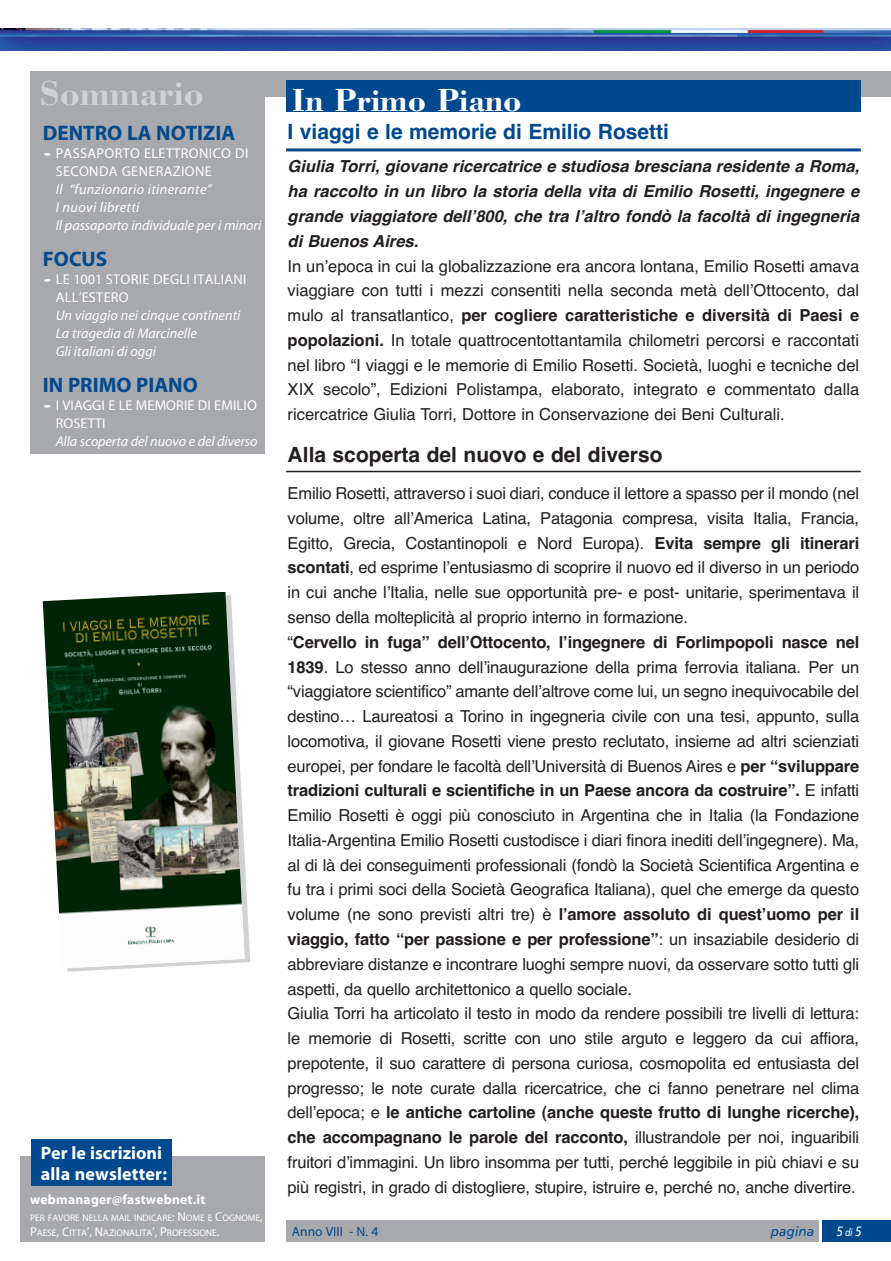
<style>
.page{position:relative;width:891px;height:1261px;background:#fff}
.page>*{position:absolute;margin:0;border:0;box-sizing:border-box;transform-origin:0 0}
.t1{font:700 36px "Bodoni";color:#d1d2d4}
.t2{font:700 33px "Bodoni";color:#fff}
.t3{font:700 21px "Helvetica";color:#01498e}
.t4{font:700 21px "Myriad Pro";color:#01498e}
.t5{font:700 21px "Helvetica";color:#231f20}
.t6{font:700 18px/21.6px "Myriad Pro";letter-spacing:.005em;color:#fff}
.t7{font:16.5px/24.8px "Helvetica";letter-spacing:-.01em;color:#231f20;text-align:justify}
.t8{font:italic 700 16.5px/24.8px "Helvetica";color:#231f20;text-align:justify}
.t9{font:14.25px/18px "Myriad Pro";letter-spacing:.02em;color:#fff}
.t10{font:italic 14.25px/18px "Myriad Pro";color:#fff}
.t11{font:italic 14.25px/18px "Myriad Pro";letter-spacing:.025em;color:#fff}
.t12{font:700 13.5px "Myriad Pro";letter-spacing:.015em;color:#fff}
.t13{font:13.5px "Myriad Pro";color:#01498e}
.t14{font:italic 13.5px "Frutiger";color:#01498e}
.t15{font:italic 13.5px "Frutiger";color:#fff;scale:.85 1}
.t16{font:9.6px/15px "Myriad Pro";letter-spacing:-.005em;color:#fff}
.s1{font-weight:700}
.s2{font-size:12.75px}
.s3{font-size:10.5px}
</style>
<div class="page">
<svg style="left:67px;top:847px;width:183px;height:124px"></svg>
<div style="left:20px;top:1156px;width:245px;height:85px;background:#a8a9ad"></div>
<div style="left:286px;top:1219px;width:531px;height:22px;background:#a8a9ad"></div>
<div style="left:822px;top:1219px;width:68px;height:22px;background:#01498e"></div>
<div style="left:31px;top:1139px;width:140px;height:46px;background:#01498e"></div>
<img style="left:0;top:29px;width:890px;height:21px">
<div style="left:31px;top:71px;width:859px;height:26px;background:#a8a9ad"></div>
<hr style="left:286px;top:148px;width:574px;height:3px;background:#01498e">
<div style="left:286px;top:80px;width:574px;height:32px;background:#01498e"></div>
<div style="left:31px;top:71px;width:234px;height:383px;background:#a8a9ad"></div>
<hr style="left:286px;top:470px;width:574px;height:2px;background:#231f20">
<img style="left:43px;top:592px;width:201px;height:376px">
<h1 class="t1" style="left:40px;top:80px;width:165px">Sommario</h1>
<h2 class="t2" style="left:292px;top:88px;width:231px">In Primo Piano</h2>
<p class="t4" style="left:43px;top:120px;width:194px">DENTRO LA NOTIZIA</p>
<p class="t9" style="left:56px;top:145px;width:194px;text-indent:-13px"><span class="s1">·</span>PASSAPORTO ELETTRONICO DI<br>SECONDA GENERAZIONE</p>
<p class="t11" style="left:56px;top:181px;width:207px">Il “funzionario itinerante”<br>I nuovi libretti<br>Il passaporto individuale per i minori</p>
<p class="t4" style="left:43px;top:246px;width:66px">FOCUS</p>
<p class="t9" style="left:56px;top:271px;width:192px;text-indent:-13px"><span class="s1">·</span>LE 1001 STORIE DEGLI ITALIANI<br>ALL’ESTERO</p>
<p class="t10" style="left:56px;top:307px;width:186px">Un viaggio nei cinque continenti<br>La tragedia di Marcinelle<br>Gli italiani di oggi</p>
<p class="t4" style="left:43px;top:372px;width:156px">IN PRIMO PIANO</p>
<p class="t9" style="left:56px;top:397px;width:202px;text-indent:-13px"><span class="s1">·</span>I VIAGGI E LE MEMORIE DI EMILIO<br>ROSETTI</p>
<p class="t10" style="left:56px;top:433px;width:203px">Alla scoperta del nuovo e del diverso</p>
<p class="t3" style="left:287px;top:124px;width:383px">I viaggi e le memorie di Emilio Rosetti</p>
<p class="t8" style="left:287px;top:156px;width:573px">Giulia Torri, giovane ricercatrice e studiosa bresciana residente a Roma, ha raccolto in un libro la storia della vita di Emilio Rosetti, ingegnere e grande viaggiatore dellʼ800, che tra lʼaltro fondò la facoltà di ingegneria di Buenos Aires.</p>
<p class="t7" style="left:287px;top:255px;width:573px">In unʼepoca in cui la globalizzazione era ancora lontana, Emilio Rosetti amava viaggiare con tutti i mezzi consentiti nella seconda metà dellʼOttocento, dal mulo al transatlantico, <span class="s1">per cogliere caratteristiche e diversità di Paesi e popolazioni.</span> In totale quattrocentottantamila chilometri percorsi e raccontati nel libro “I viaggi e le memorie di Emilio Rosetti. Società, luoghi e tecniche del XIX secolo”, Edizioni Polistampa, elaborato, integrato e commentato dalla ricercatrice Giulia Torri, Dottore in Conservazione dei Beni Culturali.</p>
<p class="t5" style="left:287px;top:447px;width:376px">Alla scoperta del nuovo e del diverso</p>
<p class="t7" style="left:287px;top:482px;width:573px;text-align:left">Emilio Rosetti, attraverso i suoi diari, conduce il lettore a spasso per il mondo (nel volume, oltre allʼAmerica Latina, Patagonia compresa, visita Italia, Francia, Egitto, Grecia, Costantinopoli e Nord Europa). <span class="s1">Evita sempre gli itinerari scontati</span>, ed esprime lʼentusiasmo di scoprire il nuovo ed il diverso in un periodo in cui anche lʼItalia, nelle sue opportunità pre- e post- unitarie, sperimentava il senso della molteplicità al proprio interno in formazione.<br>“<span class="s1">Cervello in fuga” dellʼOttocento, lʼingegnere di Forlimpopoli nasce nel 1839</span>. Lo stesso anno dellʼinaugurazione della prima ferrovia italiana. Per un “viaggiatore scientifico” amante dellʼaltrove come lui, un segno inequivocabile del destino… Laureatosi a Torino in ingegneria civile con una tesi, appunto, sulla locomotiva, il giovane Rosetti viene presto reclutato, insieme ad altri scienziati europei, per fondare le facoltà dellʼUniversità di Buenos Aires e <span class="s1">per “sviluppare tradizioni culturali e scientifiche in un Paese ancora da costruire”.</span> E infatti Emilio Rosetti è oggi più conosciuto in Argentina che in Italia (la Fondazione Italia-Argentina Emilio Rosetti custodisce i diari finora inediti dellʼingegnere). Ma, al di là dei conseguimenti professionali (fondò la Società Scientifica Argentina e fu tra i primi soci della Società Geografica Italiana), quel che emerge da questo volume (ne sono previsti altri tre) è <span class="s1">lʼamore assoluto di questʼuomo per il viaggio, fatto “per passione e per professione”</span>: un insaziabile desiderio di abbreviare distanze e incontrare luoghi sempre nuovi, da osservare sotto tutti gli aspetti, da quello architettonico a quello sociale.<br>Giulia Torri ha articolato il testo in modo da rendere possibili tre livelli di lettura: le memorie di Rosetti, scritte con uno stile arguto e leggero da cui affiora, prepotente, il suo carattere di persona curiosa, cosmopolita ed entusiasta del progresso; le note curate dalla ricercatrice, che ci fanno penetrare nel clima dellʼepoca; e <span class="s1">le antiche cartoline (anche queste frutto di lunghe ricerche), che accompagnano le parole del racconto,</span> illustrandole per noi, inguaribili fruitori dʼimmagini. Un libro insomma per tutti, perché leggibile in più chiavi e su più registri, in grado di distogliere, stupire, istruire e, perché no, anche divertire.</p>
<p class="t6" style="left:41px;top:1141px;width:128px">Per le iscrizioni alla newsletter:</p>
<p class="t12" style="left:30px;top:1191px;width:177px">webmanager@fastwebnet.it</p>
<p class="t16" style="left:30px;top:1210px;width:234px">PER FAVORE NELLA MAIL INDICARE<span class="s2">: N</span>OME E <span class="s2">C</span>OGNOME<span class="s2">,<br>P</span>AESE<span class="s2">, C</span>ITTA<span class="s2">’, N</span>AZIONALITA<span class="s2">’, P</span>ROFESSIONE<span class="s2">.</span></p>
<p class="t14" style="left:770px;top:1225px;width:45px">pagina</p>
<p class="t15" style="left:836px;top:1225px;width:31px">5 <span class="s3">di</span> 5</p>
<p class="t13" style="left:292px;top:1226px;width:88px">Anno VIII - N. 4</p>
</div>
